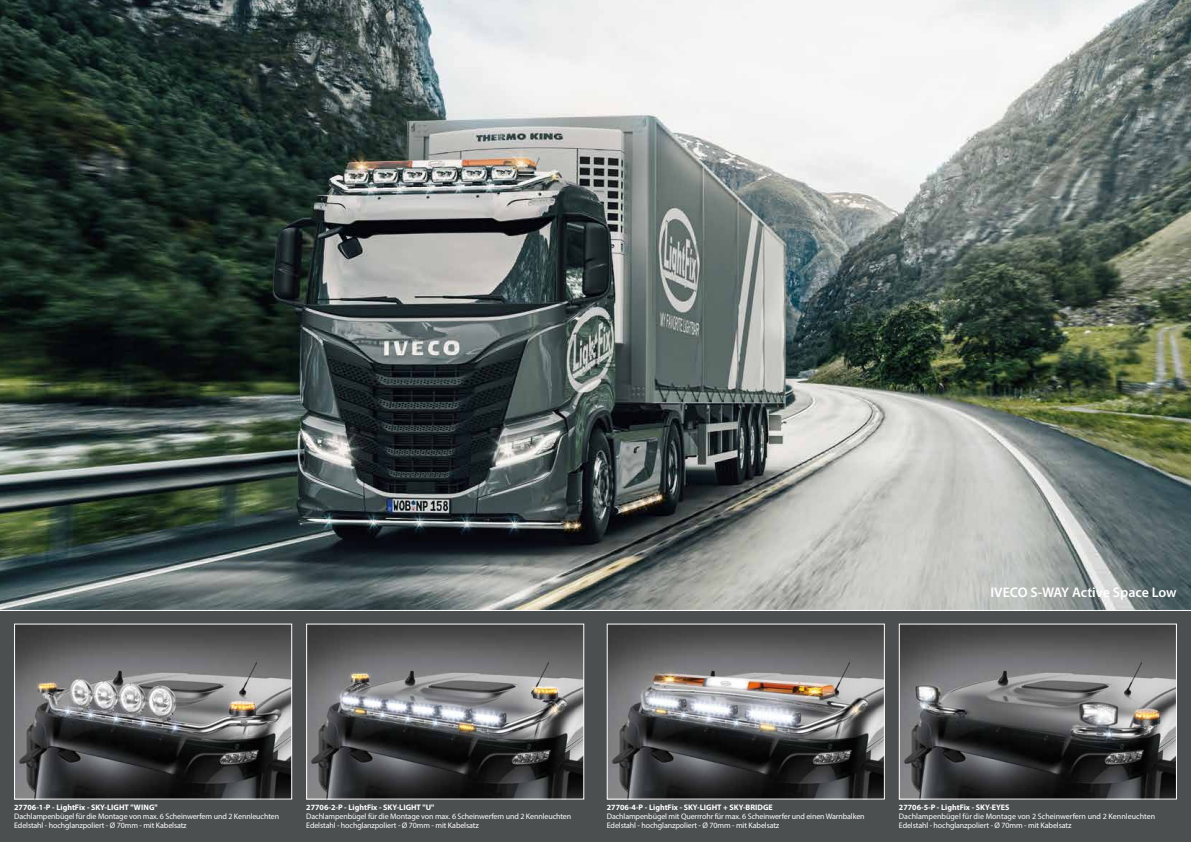
<style>
.page{position:relative;width:1191px;height:842px;background:#4c4f50}
.page>*{position:absolute;margin:0;border:0;box-sizing:border-box;transform-origin:0 0}
.t1{font:600 14px "Myriad Pro";color:#fff}
.t2{font:8px/9px "Myriad Pro";letter-spacing:-.015em;color:#fff}
.t3{font:700 8px "Myriad Pro";color:#fff}
</style>
<div class="page">
<img style="left:0;top:0;width:1191px;height:611px">
<img style="left:16px;top:626px;width:274px;height:171px">
<div style="left:14px;top:624px;width:278px;height:175px;border:1px solid #fff"></div>
<img style="left:308px;top:626px;width:274px;height:171px">
<div style="left:306px;top:624px;width:278px;height:175px;border:1px solid #fff"></div>
<img style="left:609px;top:626px;width:273px;height:171px">
<img style="left:901px;top:626px;width:273px;height:171px">
<h1 class="t1" style="left:990px;top:584px;width:188px">IVECO S-WAY Active Space Low</h1>
<p class="t3" style="left:14px;top:802px;width:145px">27706-1-P - LightFix - SKY-LIGHT "WING"</p>
<p class="t2" style="left:14px;top:811px;width:266px">Dachlampenbügel für die Montage von max. 6 Scheinwerfern und 2 Kennleuchten<br>Edelstahl - hochglanzpoliert - Ø 70mm - mit Kabelsatz</p>
<p class="t3" style="left:306px;top:802px;width:130px">27706-2-P - LightFix - SKY-LIGHT "U"</p>
<p class="t2" style="left:306px;top:811px;width:266px">Dachlampenbügel für die Montage von max. 6 Scheinwerfern und 2 Kennleuchten<br>Edelstahl - hochglanzpoliert - Ø 70mm - mit Kabelsatz</p>
<p class="t3" style="left:607px;top:802px;width:167px">27706-4-P - LightFix - SKY-LIGHT + SKY-BRIDGE</p>
<p class="t2" style="left:607px;top:811px;width:259px">Dachlampenbügel mit Querrrohr für max. 6 Scheinwerfer und einen Warnbalken<br>Edelstahl - hochglanzpoliert - Ø 70mm - mit Kabelsatz</p>
<p class="t3" style="left:899px;top:802px;width:112px">27706-5-P - LightFix - SKY-EYES</p>
<p class="t2" style="left:899px;top:811px;width:258px">Dachlampenbügel für die Montage von 2 Scheinwerfern und 2 Kennleuchten<br>Edelstahl - hochglanzpoliert - Ø 70mm - mit Kabelsatz</p>
</div>
